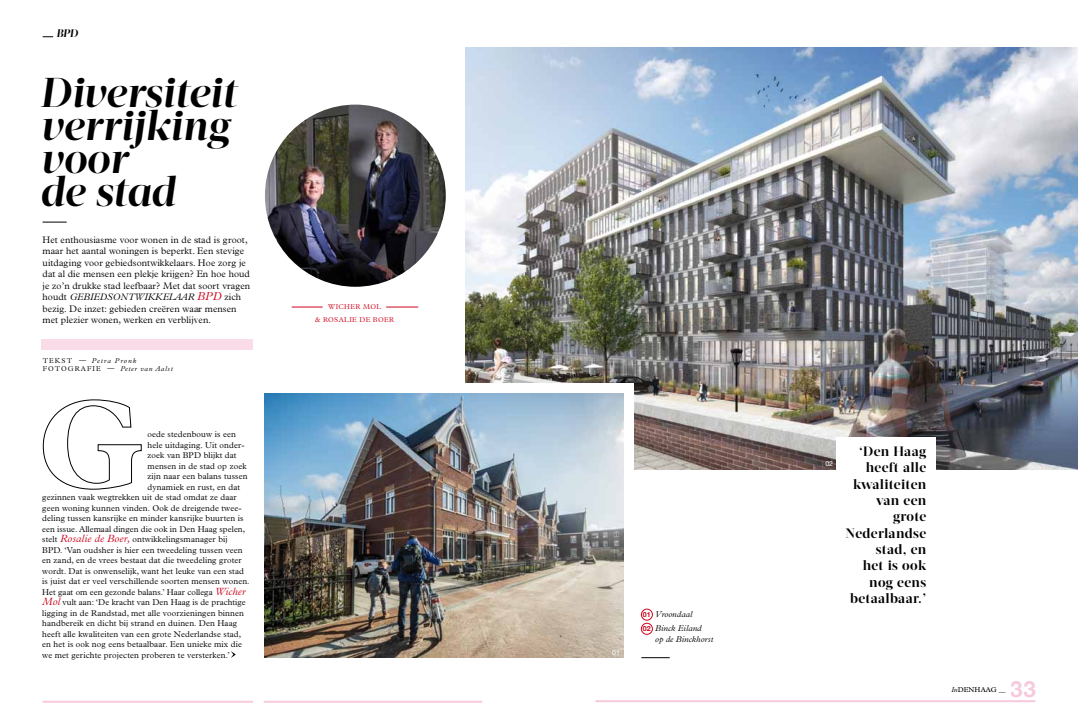
<style>
.page{position:relative;width:1078px;height:723px;background:#fff}
.page>*{position:absolute;margin:0;border:0;box-sizing:border-box;transform-origin:0 0}
.t1{font:italic 700 41.6px/33px "Acta Display";letter-spacing:-.01em;color:#000}
.t2{font:700 22.3px "Helvetica Neue";color:#f7c9dd}
.t3{font:700 13.6px/16.3px "Acta Display";letter-spacing:.025em;color:#000;text-align:right}
.t4{font:italic 700 11px "Acta Display";color:#000}
.t5{font:300 9.5px/11.5px "Plantin";letter-spacing:.01em;color:#000}
.t6{font:300 8.5px "Plantin";letter-spacing:.015em;color:#000}
.t7{font:italic 300 8.5px/14px "Plantin";letter-spacing:.01em;color:#000}
.t8{font:300 7px/13px "Plantin";letter-spacing:.05em;color:#cd071e;text-align:right}
.t9{font:300 7px/8.4px "Plantin";color:#000}
.t10{font:italic 300 7px "Plantin";letter-spacing:.1em;color:#000}
.t11{font:7px "Plantin";letter-spacing:.01em;color:#000}
.t12{font:7px "Helvetica Neue";color:#fff}
.t13{font:700 7px/14.2px "Helvetica Neue";color:#cd071e}
.s1{font-style:italic}
.s2{font-style:italic;font-size:11.5px;color:#cd071e}
.s3{font-style:normal}
.s4{font-style:italic;font-size:10.5px;color:#cd071e}
.s5{font-weight:300;font-style:italic}
</style>
<div class="page">
<img style="left:465px;top:47px;width:612px;height:422px">
<div style="left:344px;top:383px;width:289px;height:135px;background:#fff"></div>
<img style="left:264px;top:394px;width:359px;height:264px">
<hr style="left:264px;top:701px;width:218px;height:2px;background:#f7c9dd">
<hr style="left:43px;top:701px;width:210px;height:2px;background:#f7c9dd">
<hr style="left:595px;top:700px;width:440px;height:2px;background:#f7c9dd">
<svg style="left:43px;top:222px;width:24px;height:1px"></svg>
<div style="left:42px;top:339px;width:211px;height:11px;background:#fadce9"></div>
<svg style="left:43px;top:400px;width:98px;height:89px"></svg>
<img style="left:265px;top:105px;width:180px;height:182px">
<hr style="left:292px;top:307px;width:30px;height:1px;background:#cd071e">
<hr style="left:386px;top:307px;width:32px;height:1px;background:#cd071e">
<svg style="left:231px;top:651px;width:4px;height:7px"></svg>
<div style="left:836px;top:438px;width:99px;height:147px;background:#fff"></div>
<div style="left:641px;top:609px;width:11px;height:11px;border:1px solid #cd071e;border-radius:50%"></div>
<div style="left:641px;top:623px;width:11px;height:11px;border:1px solid #cd071e;border-radius:50%"></div>
<svg style="left:641px;top:657px;width:28px;height:1px"></svg>
<p class="t4" style="left:56px;top:26px;width:23px">BPD</p>
<h1 class="t1" style="left:40px;top:76px;width:198px">Diversiteit verrijking voor<br>de stad</h1>
<p class="t5" style="left:43px;top:234px;width:209px">Het enthousiasme voor wonen in de stad is groot, maar het aantal woningen is beperkt. Een stevige uitdaging voor gebiedsontwikkelaars. Hoe zorg je dat al die mensen een plekje krijgen? En hoe houd je zo’n drukke stad leefbaar? Met dat soort vragen houdt <span class="s1">gebiedsontwikkelaar</span></p>
<p class="t5" style="left:43px;top:291px;width:200px;text-indent:155px"><span class="s2">BPD</span> zich bezig. De inzet: gebieden creëren waar mensen met plezier wonen, werken en verblijven.</p>
<p class="t9" style="left:43px;top:356px;width:95px">TEKST — <span class="s1">Petra Pronk </span>foto</p>
<p class="t10" style="left:68px;top:365px;width:107px"><span class="s3">gra fie —</span> Peter van Aalst</p>
<p class="t6" style="left:148px;top:429px;width:90px">oede stedenbouw is een</p>
<p class="t6" style="left:148px;top:440px;width:98px">hele uitdaging. Uit onder-</p>
<p class="t6" style="left:148px;top:450px;width:90px">zoek van BPD blijkt dat</p>
<p class="t6" style="left:148px;top:461px;width:100px">mensen in de stad op zoek</p>
<p class="t6" style="left:148px;top:471px;width:101px">zijn naar een balans tussen</p>
<p class="t6" style="left:148px;top:482px;width:94px">dynamiek en rust, en dat</p>
<p class="t6" style="left:42px;top:492px;width:196px">gezinnen vaak wegtrekken uit de stad omdat ze daar</p>
<p class="t6" style="left:42px;top:503px;width:201px">geen woning kunnen vinden. Ook de dreigende twee-</p>
<p class="t6" style="left:42px;top:513px;width:203px">deling tussen kansrijke en minder kansrijke buurten is</p>
<p class="t6" style="left:42px;top:524px;width:204px">een issue. Allemaal dingen die ook in Den Haag spelen,</p>
<p class="t6" style="left:42px;top:534px;width:187px">stelt <span class="s4">Rosalie de Boer,</span> ontwikkelingsmanager bij</p>
<p class="t6" style="left:42px;top:545px;width:202px">BPD. ‘Van oudsher is hier een tweedeling tussen veen</p>
<p class="t6" style="left:42px;top:555px;width:201px">en zand, en de vrees bestaat dat die tweedeling groter</p>
<p class="t6" style="left:42px;top:566px;width:203px">wordt. Dat is onwenselijk, want het leuke van een stad</p>
<p class="t6" style="left:42px;top:576px;width:209px">is juist dat er veel verschillende soorten mensen wonen.</p>
<p class="t6" style="left:42px;top:587px;width:205px">Het gaat om een gezonde balans.’ Haar collega <span class="s4">Wicher</span></p>
<p class="t6" style="left:42px;top:597px;width:205px"><span class="s4">Mol</span> vult aan: ‘De kracht van Den Haag is de prachtige</p>
<p class="t6" style="left:42px;top:608px;width:203px">ligging in de Randstad, met alle voorzieningen binnen</p>
<p class="t6" style="left:42px;top:618px;width:196px">handbereik en dicht bij strand en duinen. Den Haag</p>
<p class="t6" style="left:42px;top:629px;width:200px">heeft alle kwaliteiten van een grote Nederlandse stad,</p>
<p class="t6" style="left:42px;top:639px;width:201px">en het is ook nog eens betaalbaar. Een unieke mix die</p>
<p class="t6" style="left:42px;top:650px;width:189px">we met gerichte projecten proberen te versterken.’</p>
<p class="t8" style="left:315px;top:301px;width:69px">WICHER MOL<br>&amp; ROSALIE de Boer</p>
<p class="t12" style="left:612px;top:649px;width:9px">01</p>
<p class="t7" style="left:655px;top:607px;width:48px">Vroondaal<br>Binck Eiland</p>
<p class="t7" style="left:655px;top:632px;width:60px">op de Binckhorst</p>
<p class="t13" style="left:642px;top:607px;width:9px">01<br>02</p>
<p class="t12" style="left:825px;top:460px;width:9px">02</p>
<h3 class="t3" style="left:845px;top:443px;width:82px">‘Den Haag heeft alle kwaliteiten van een grote<br>Nederlandse stad, en<br>het is ook nog eens betaalbaar.’</h3>
<p class="t11" style="left:951px;top:686px;width:56px"><span class="s5">In</span>DENHAAG __</p>
<h2 class="t2" style="left:1010px;top:675px;width:27px">33</h2>
</div>
